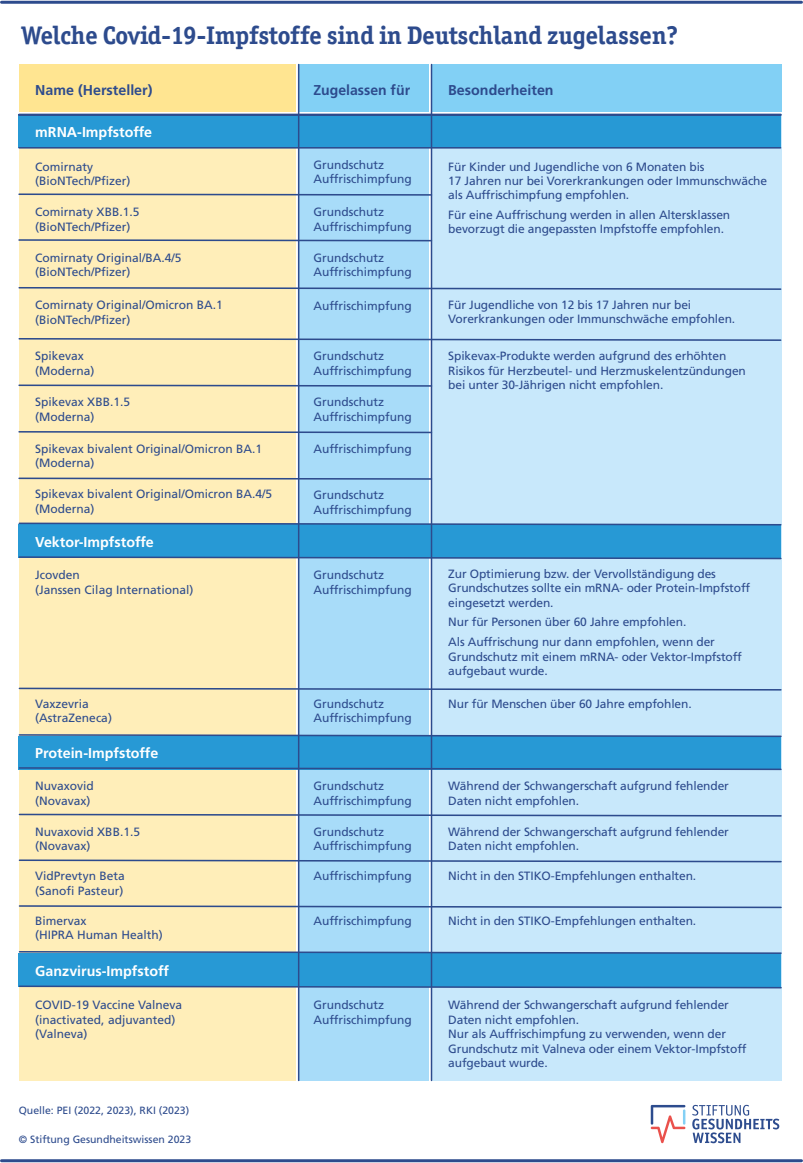
<style>
.page{position:relative;width:803px;height:1163px;background:#fff}
.page>*{position:absolute;margin:0;border:0;box-sizing:border-box;transform-origin:0 0}
.t1{font:700 25.5px "Officina Ser ITC Std";letter-spacing:-.005em;color:#2d4b8d}
.t2{font:700 14.25px "Frutiger LT Std";color:#fff}
.t3{font:700 14.25px "Frutiger LT Std";color:#2d4b8d}
.t4{font:12px/14.4px "Frutiger LT Std";letter-spacing:-.01em;color:#2d4b8d}
.t5{font:10.5px "Frutiger LT Std";color:#2d4b8d}
</style>
<div class="page">
<svg style="left:650px;top:1104px;width:35px;height:39px"></svg>
<svg style="left:692px;top:1104px;width:87px;height:39px"></svg>
<hr style="left:2px;top:1px;width:799px;height:3px;background:#2d4b8d">
<hr style="left:2px;top:1159px;width:799px;height:3px;background:#2d4b8d">
<div style="left:19px;top:64px;width:277px;height:48px;background:#ffe591"></div>
<div style="left:19px;top:114px;width:277px;height:966px;background:#ffeeb9"></div>
<div style="left:298px;top:64px;width:131px;height:48px;background:#82d0f5"></div>
<div style="left:430px;top:64px;width:351px;height:48px;background:#82d0f5"></div>
<div style="left:430px;top:114px;width:351px;height:966px;background:#c8e8fb"></div>
<div style="left:298px;top:114px;width:131px;height:966px;background:#a8dcf9"></div>
<div style="left:19px;top:114px;width:762px;height:33px;background:#2799d5"></div>
<div style="left:19px;top:524px;width:762px;height:33px;background:#2799d5"></div>
<div style="left:19px;top:736px;width:762px;height:33px;background:#2799d5"></div>
<div style="left:19px;top:952px;width:762px;height:34px;background:#2799d5"></div>
<hr style="left:19px;top:114px;width:761px;height:2px;background:#2d4b8d">
<hr style="left:19px;top:147px;width:761px;height:2px;background:#2d4b8d">
<svg style="left:18px;top:193px;width:415px;height:3px"></svg>
<svg style="left:18px;top:238px;width:415px;height:4px"></svg>
<svg style="left:18px;top:286px;width:764px;height:5px"></svg>
<svg style="left:18px;top:337px;width:764px;height:5px"></svg>
<svg style="left:18px;top:384px;width:415px;height:3px"></svg>
<svg style="left:18px;top:430px;width:415px;height:4px"></svg>
<svg style="left:18px;top:477px;width:415px;height:3px"></svg>
<svg style="left:18px;top:522px;width:764px;height:4px"></svg>
<svg style="left:18px;top:733px;width:764px;height:5px"></svg>
<svg style="left:18px;top:687px;width:764px;height:4px"></svg>
<svg style="left:18px;top:555px;width:764px;height:5px"></svg>
<svg style="left:18px;top:766px;width:764px;height:5px"></svg>
<svg style="left:18px;top:813px;width:764px;height:4px"></svg>
<svg style="left:18px;top:858px;width:764px;height:5px"></svg>
<svg style="left:18px;top:904px;width:764px;height:5px"></svg>
<svg style="left:18px;top:950px;width:764px;height:4px"></svg>
<svg style="left:18px;top:984px;width:764px;height:5px"></svg>
<hr style="left:298px;top:64px;width:1px;height:1016px;background:#2d4b8d">
<hr style="left:430px;top:64px;width:2px;height:1016px;background:#2d4b8d">
<h1 class="t1" style="left:22px;top:19px;width:657px">Welche Covid-19-Impfstoffe sind in Deutschland zugelassen?</h1>
<p class="t3" style="left:35px;top:82px;width:119px">Name (Hersteller)</p>
<p class="t3" style="left:313px;top:82px;width:98px">Zugelassen für</p>
<p class="t2" style="left:35px;top:124px;width:118px">mRNA-Impfstoffe</p>
<p class="t4" style="left:313px;top:158px;width:100px">Grundschutz<br>Auffrischimpfung</p>
<p class="t4" style="left:313px;top:205px;width:100px">Grundschutz<br>Auffrischimpfung</p>
<p class="t4" style="left:313px;top:251px;width:100px">Grundschutz<br>Auffrischimpfung</p>
<p class="t4" style="left:35px;top:159px;width:97px">Comirnaty (BioNTech/Pfizer)</p>
<p class="t4" style="left:35px;top:205px;width:106px">Comirnaty XBB.1.5 (BioNTech/Pfizer)</p>
<p class="t4" style="left:35px;top:251px;width:148px">Comirnaty Original/BA.4/5 (BioNTech/Pfizer)</p>
<p class="t4" style="left:35px;top:298px;width:189px">Comirnaty Original/Omicron BA.1</p>
<p class="t4" style="left:313px;top:299px;width:100px">Auffrischimpfung</p>
<p class="t4" style="left:35px;top:312px;width:97px">(BioNTech/Pfizer)</p>
<p class="t4" style="left:313px;top:349px;width:100px">Grundschutz<br>Auffrischimpfung</p>
<p class="t4" style="left:35px;top:349px;width:61px">Spikevax (Moderna)</p>
<p class="t4" style="left:35px;top:395px;width:96px">Spikevax XBB.1.5 (Moderna)</p>
<p class="t4" style="left:35px;top:441px;width:228px">Spikevax bivalent Original/Omicron BA.1 (Moderna)</p>
<p class="t4" style="left:313px;top:395px;width:100px">Grundschutz<br>Auffrischimpfung</p>
<p class="t4" style="left:313px;top:441px;width:100px">Auffrischimpfung</p>
<p class="t4" style="left:35px;top:487px;width:238px">Spikevax bivalent Original/Omicron BA.4/5 (Moderna)</p>
<p class="t4" style="left:313px;top:488px;width:100px">Grundschutz<br>Auffrischimpfung</p>
<p class="t2" style="left:35px;top:533px;width:120px">Vektor-Impfstoffe</p>
<p class="t4" style="left:35px;top:568px;width:160px">Jcovden<br>(Janssen Cilag International)</p>
<p class="t4" style="left:313px;top:568px;width:100px">Grundschutz<br>Auffrischimpfung</p>
<p class="t4" style="left:35px;top:696px;width:78px">Vaxzevria (AstraZeneca)</p>
<p class="t4" style="left:313px;top:696px;width:100px">Grundschutz<br>Auffrischimpfung</p>
<p class="t2" style="left:35px;top:744px;width:125px">Protein-Impfstoffe</p>
<p class="t4" style="left:35px;top:779px;width:60px">Nuvaxovid (Novavax)</p>
<p class="t4" style="left:313px;top:779px;width:100px">Grundschutz<br>Auffrischimpfung</p>
<p class="t4" style="left:35px;top:824px;width:106px">Nuvaxovid XBB.1.5 (Novavax)</p>
<p class="t4" style="left:313px;top:824px;width:100px">Grundschutz<br>Auffrischimpfung</p>
<p class="t4" style="left:35px;top:869px;width:91px">VidPrevtyn Beta</p>
<p class="t4" style="left:313px;top:869px;width:100px">Auffrischimpfung</p>
<p class="t4" style="left:35px;top:883px;width:90px">(Sanofi Pasteur)</p>
<p class="t4" style="left:35px;top:913px;width:53px">Bimervax</p>
<p class="t4" style="left:313px;top:913px;width:100px">Auffrischimpfung</p>
<p class="t4" style="left:35px;top:927px;width:129px">(HIPRA Human Health)</p>
<p class="t2" style="left:35px;top:962px;width:135px">Ganzvirus-Impfstoff</p>
<p class="t3" style="left:448px;top:82px;width:107px">Besonderheiten</p>
<p class="t4" style="left:448px;top:159px;width:320px">Für Kinder und Jugendliche von 6 Monaten bis<br>17 Jahren nur bei Vorerkrankungen oder Immunschwäche als Auffrischimpfung empfohlen.</p>
<p class="t4" style="left:448px;top:208px;width:283px">Für eine Auffrischung werden in allen Altersklassen bevorzugt die angepassten Impfstoffe empfohlen.</p>
<p class="t4" style="left:448px;top:297px;width:288px">Für Jugendliche von 12 bis 17 Jahren nur bei<br>Vorerkrankungen oder Immunschwäche empfohlen.</p>
<p class="t4" style="left:448px;top:349px;width:299px">Spikevax-Produkte werden aufgrund des erhöhten<br>Risikos für Herzbeutel- und Herzmuskelentzündungen bei unter 30-Jährigen nicht empfohlen.</p>
<p class="t4" style="left:448px;top:566px;width:303px">Zur Optimierung bzw. der Vervollständigung des<br>Grundschutzes sollte ein mRNA- oder Protein-Impfstoff eingesetzt werden.</p>
<p class="t4" style="left:448px;top:612px;width:268px;line-height:19.6px">Nur für Personen über 60 Jahre empfohlen.<br>Als Auffrischung nur dann empfohlen, wenn der</p>
<p class="t4" style="left:448px;top:649px;width:295px">Grundschutz mit einem mRNA- oder Vektor-Impfstoff aufgebaut wurde.</p>
<p class="t4" style="left:448px;top:696px;width:245px">Nur für Menschen über 60 Jahre empfohlen.</p>
<p class="t4" style="left:448px;top:779px;width:282px">Während der Schwangerschaft aufgrund fehlender<br>Daten nicht empfohlen.</p>
<p class="t4" style="left:448px;top:824px;width:282px">Während der Schwangerschaft aufgrund fehlender<br>Daten nicht empfohlen.</p>
<p class="t4" style="left:448px;top:869px;width:249px">Nicht in den STIKO-Empfehlungen enthalten.</p>
<p class="t4" style="left:448px;top:913px;width:249px">Nicht in den STIKO-Empfehlungen enthalten.</p>
<p class="t4" style="left:35px;top:998px;width:148px">COVID-19 Vaccine Valneva (inactivated, adjuvanted) (Valneva)</p>
<p class="t4" style="left:448px;top:998px;width:299px">Während der Schwangerschaft aufgrund fehlender Daten nicht empfohlen.<br>Nur als Auffrischimpfung zu verwenden, wenn der Grundschutz mit Valneva oder einem Vektor-Impfstoff aufgebaut wurde.</p>
<p class="t4" style="left:313px;top:998px;width:100px">Grundschutz<br>Auffrischimpfung</p>
<p class="t5" style="left:19px;top:1104px;width:172px">Quelle: PEI (2022, 2023), RKI (2023)</p>
<p class="t5" style="left:19px;top:1133px;width:174px">© Stiftung Gesundheitswissen 2023</p>
</div>
